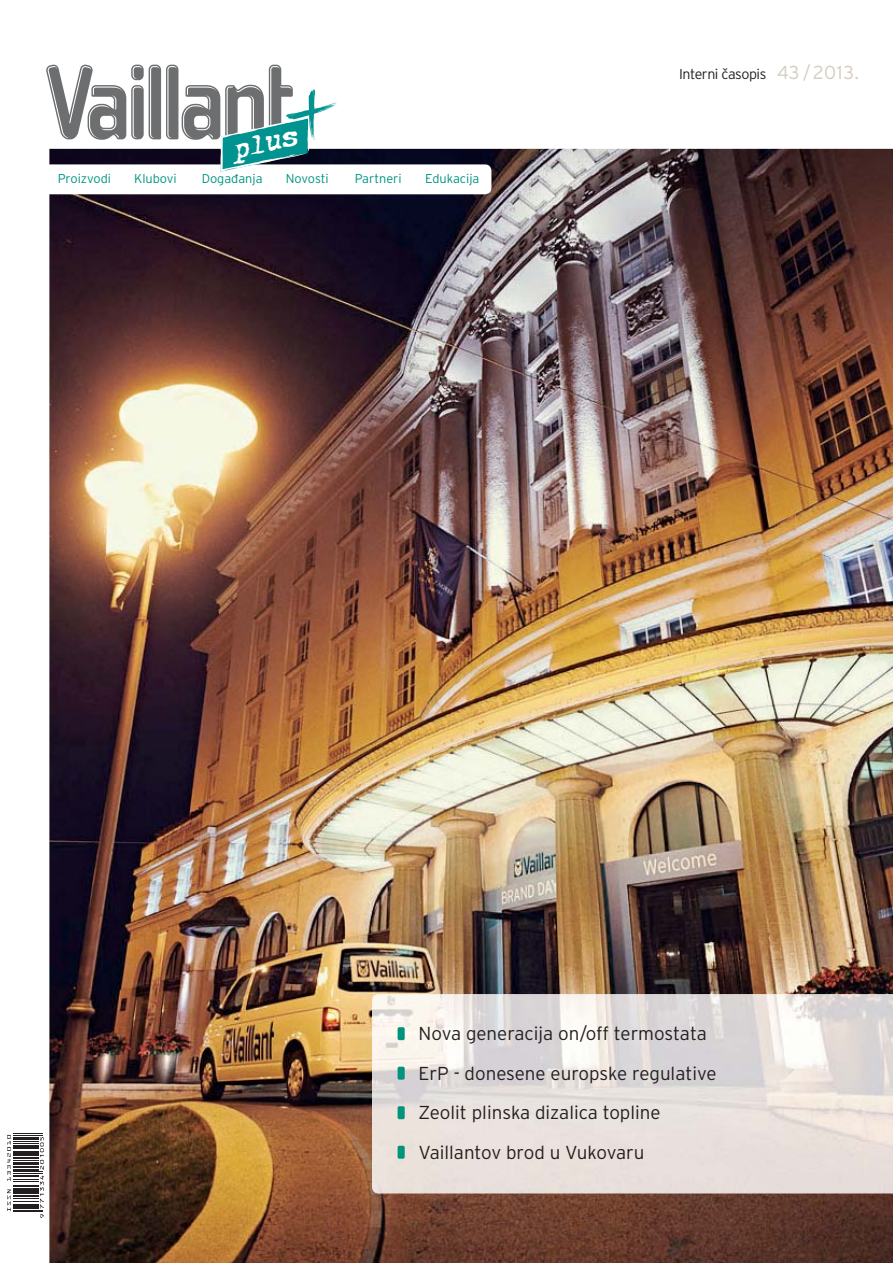
<style>
.page{position:relative;width:893px;height:1263px;background:#fff}
.page>*{position:absolute;margin:0;border:0;box-sizing:border-box;transform-origin:0 0}
.t1{font:italic 28.8px "Fox Script Normal";color:#fff;scale:1.06 1}
.t2{font:300 18.75px/39.5px "Interstate OT";color:#231f20}
.t3{font:300 14.25px "Interstate OT";letter-spacing:-.03em;color:#231f20}
.t4{font:300 12.75px "Interstate OT";color:#00947d}
.s1{font-size:18.75px;color:#d5ccc0}
</style>
<div class="page">
<img style="left:49px;top:149px;width:844px;height:1113px">
<img style="left:372px;top:994px;width:521px;height:199px">
<div style="left:398px;top:1027px;width:7px;height:13px;background:#00947d;border-radius:2px"></div>
<div style="left:398px;top:1067px;width:7px;height:13px;background:#00947d;border-radius:2px"></div>
<div style="left:398px;top:1106px;width:7px;height:13px;background:#00947d;border-radius:2px"></div>
<div style="left:398px;top:1146px;width:7px;height:13px;background:#00947d;border-radius:2px"></div>
<hr style="left:13px;top:1134px;width:30px;height:1px;background:#231f20">
<svg style="left:7px;top:1135px;width:37px;height:83px"></svg>
<div style="left:30px;top:164px;width:461px;height:30px;background:#fff;border-radius:6px"></div>
<svg style="left:131px;top:85px;width:13px;height:54px"></svg>
<svg style="left:131px;top:65px;width:13px;height:15px"></svg>
<svg style="left:133px;top:87px;width:10px;height:51px"></svg>
<svg style="left:133px;top:66px;width:10px;height:13px"></svg>
<svg style="left:46px;top:65px;width:80px;height:75px"></svg>
<svg style="left:149px;top:65px;width:188px;height:107px"></svg>
<h1 class="t1" style="left:228px;top:132px;width:65px;rotate:-12deg">plus</h1>
<p class="t4" style="left:58px;top:174px;width:55px">Proizvodi</p>
<p class="t4" style="left:134px;top:174px;width:44px">Klubovi</p>
<p class="t4" style="left:202px;top:174px;width:62px">Događanja</p>
<p class="t4" style="left:286px;top:174px;width:45px">Novosti</p>
<p class="t4" style="left:355px;top:174px;width:48px">Partneri</p>
<p class="t4" style="left:425px;top:174px;width:56px">Edukacija</p>
<p class="t3" style="left:679px;top:68px;width:181px">Interni časopis <span class="s1">43 / 2013.</span></p>
<p class="t2" style="left:419px;top:1015px;width:300px">Nova generacija on/off termostata<br>ErP - donesene europske regulative<br>Zeolit plinska dizalica topline<br>Vaillantov brod u Vukovaru</p>
</div>
